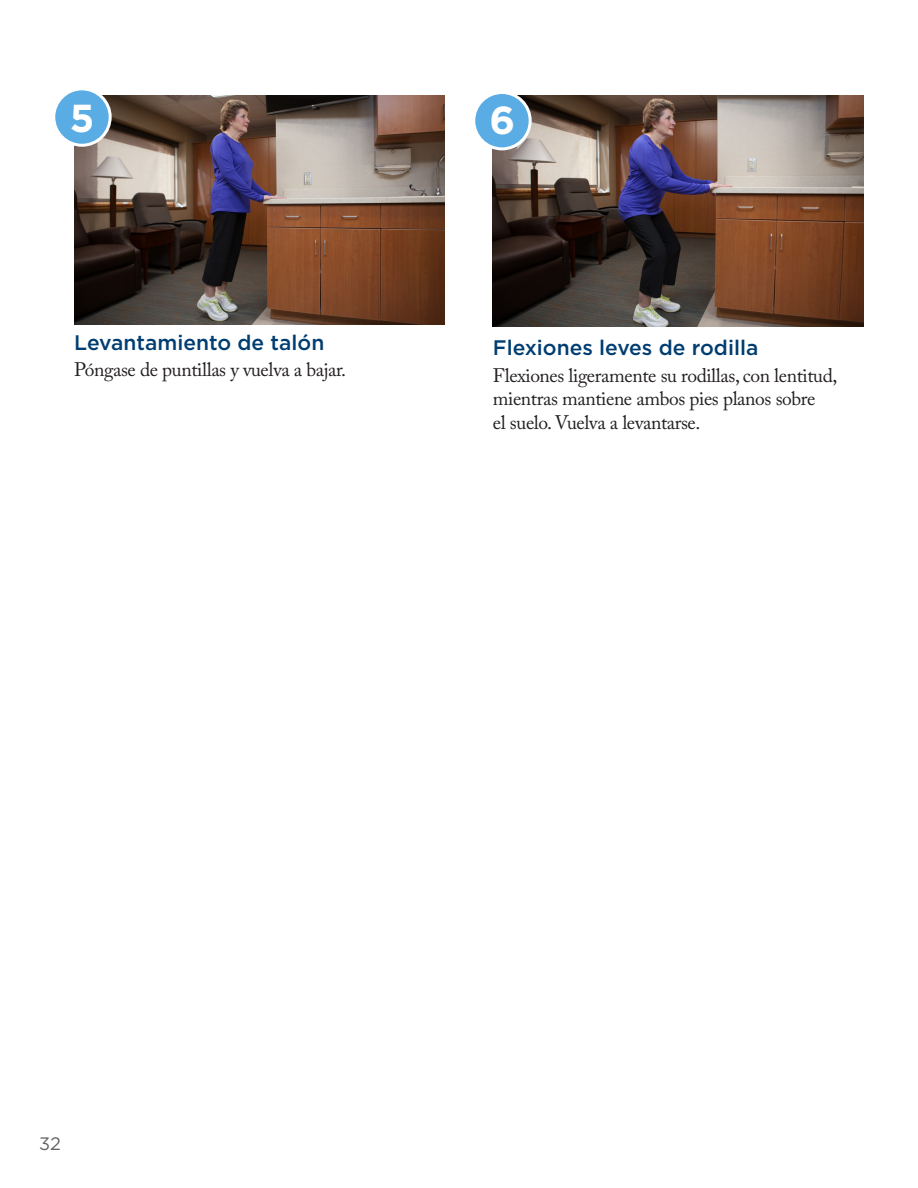
<style>
.page{position:relative;width:918px;height:1188px;background:#fff}
.page>*{position:absolute;margin:0;border:0;box-sizing:border-box;transform-origin:0 0}
.t1{font:700 39px "Gotham";color:#fff}
.t2{font:500 21px "Gotham";color:#003d71}
.t3{font:19.5px/23.4px "Adobe Caslon Pro";letter-spacing:-.02em;color:#231f20}
.t4{font:18px "Gotham";color:#636366}
</style>
<div class="page">
<img style="left:74px;top:96px;width:370px;height:228px">
<img style="left:493px;top:96px;width:371px;height:230px">
<div style="left:54px;top:89px;width:56px;height:56px;background:#5aace5;border-radius:50%"></div>
<div style="left:52px;top:87px;width:60px;height:60px;border:3px solid #fff;border-radius:50%"></div>
<div style="left:474px;top:92px;width:56px;height:57px;background:#5aace5;border-radius:50%"></div>
<div style="left:472px;top:91px;width:60px;height:59px;border:3px solid #fff;border-radius:50%"></div>
<p class="t1" style="left:70px;top:92px;width:26px">5</p>
<p class="t1" style="left:489px;top:95px;width:27px">6</p>
<p class="t2" style="left:74px;top:328px;width:252px">Levantamiento de talón</p>
<p class="t3" style="left:74px;top:358px;width:273px">Póngase de puntillas y vuelva a bajar.</p>
<p class="t2" style="left:493px;top:334px;width:267px">Flexiones leves de rodilla</p>
<p class="t3" style="left:493px;top:363px;width:346px">Flexiones ligeramente su rodillas, con lentitud, mientras mantiene ambos pies planos sobre<br>el suelo. Vuelva a levantarse.</p>
<p class="t4" style="left:39px;top:1132px;width:23px">32</p>
</div>
